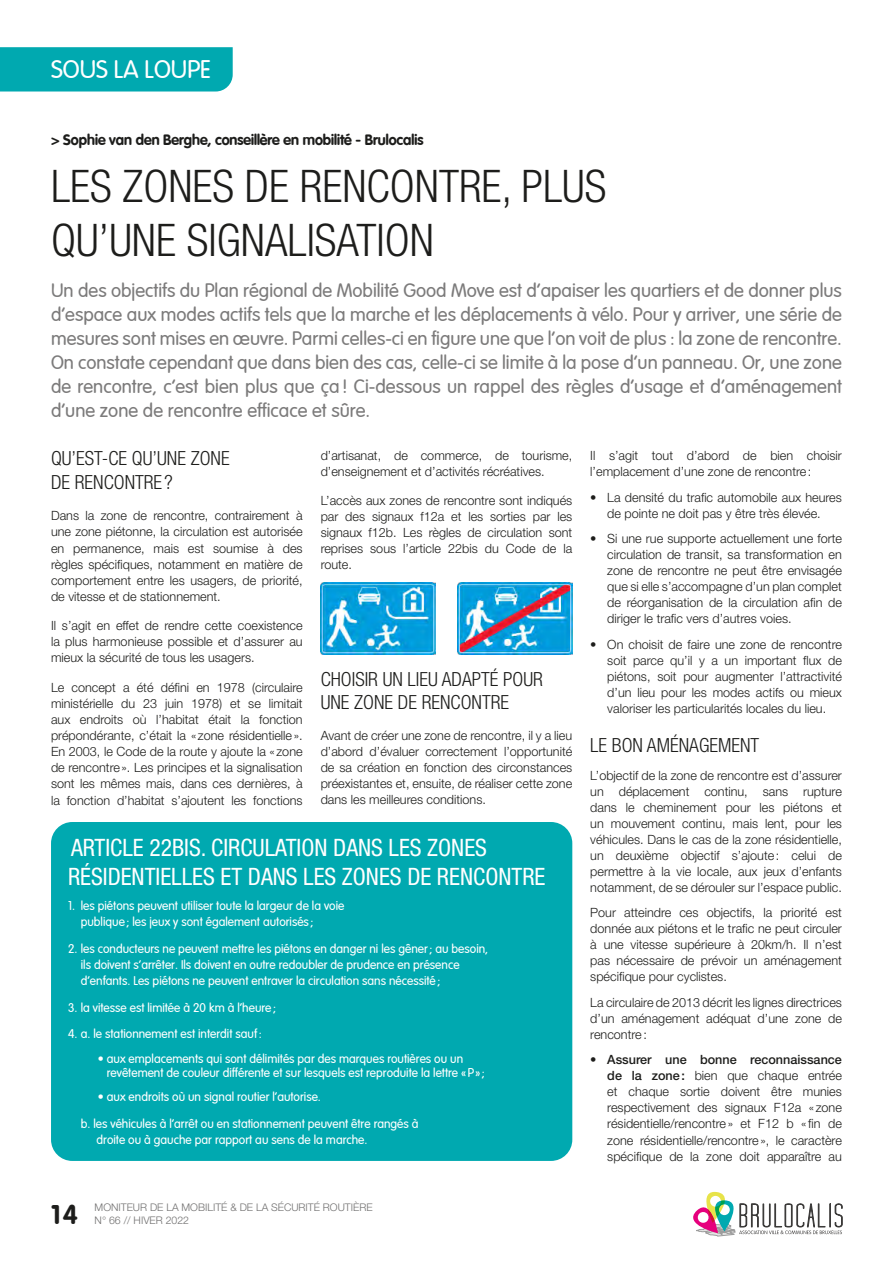
<style>
.page{position:relative;width:893px;height:1263px;background:#fff}
.page>*{position:absolute;margin:0;border:0;box-sizing:border-box;transform-origin:0 0}
.t1{font:300 condensed 45px/54px "Helvetica Neue LT Pro";color:#1d1d1b}
.t2{font:700 27px "Vag Rounded";color:#1d1d1b}
.t3{font:300 25.5px "Vag";color:#fff}
.t4{font:condensed 24px/29.1px "Helvetica Neue LT Pro";color:#fff}
.t5{font:300 19.5px/24px "Vag";color:#7c7b7b;text-align:justify}
.t6{font:300 condensed 19.5px/23.4px "Helvetica Neue LT Pro";color:#1d1d1b}
.t7{font:700 15px "Vag Rounded";color:#1d1d1b}
.t8{font:300 12.75px/16px "Helvetica Neue LT Pro";color:#1d1d1b;text-align:justify}
.t9{font:300 12.75px/16px "Vag";color:#fff}
.t10{font:300 10.5px/12.6px "Helvetica Neue LT Pro";color:#706f6f}
.s1{font-weight:500}
</style>
<div class="page">
<img style="left:321px;top:582px;width:114px;height:72px">
<img style="left:457px;top:582px;width:116px;height:72px">
<div style="left:51px;top:822px;width:521px;height:339px;background:#00a9b0;border-radius:21px"></div>
<svg style="left:693px;top:1192px;width:150px;height:44px"></svg>
<div style="left:0;top:47px;width:233px;height:45px;background:#00a9b0"></div>
<h3 class="t3" style="left:51px;top:55px;width:161px">SOUS LA LOUPE</h3>
<p class="t7" style="left:51px;top:131px;width:374px">&gt; Sophie van den Berghe, conseillère en mobilité - Brulocalis</p>
<h1 class="t1" style="left:51px;top:159px;width:557px">LES ZONES DE RENCONTRE, PLUS<br>QU’UNE SIGNALISATION</h1>
<p class="t5" style="left:51px;top:279px;width:792px">Un des objectifs du Plan régional de Mobilité Good Move est d’apaiser les quartiers et de donner plus d’espace aux modes actifs tels que la marche et les déplacements à vélo. Pour y arriver, une série de mesures sont mises en œuvre. Parmi celles-ci en figure une que l’on voit de plus : la zone de rencontre.<br>On constate cependant que dans bien des cas, celle-ci se limite à la pose d’un panneau. Or, une zone de rencontre, c’est bien plus que ça! Ci-dessous un rappel des règles d’usage et d’aménagement d’une zone de rencontre efficace et sûre.</p>
<h3 class="t6" style="left:51px;top:446px;width:180px">QU’EST-CE QU’UNE ZONE<br>DE RENCONTRE ?</h3>
<p class="t8" style="left:51px;top:508px;width:253px">Dans la zone de rencontre, contrairement à une zone piétonne, la circulation est autorisée en permanence, mais est soumise à des règles spécifiques, notamment en matière de comportement entre les usagers, de priorité, de vitesse et de stationnement.</p>
<p class="t8" style="left:51px;top:617px;width:253px">Il s’agit en effet de rendre cette coexistence la plus harmonieuse possible et d’assurer au mieux la sécurité de tous les usagers.</p>
<p class="t8" style="left:51px;top:679px;width:253px">Le concept a été défini en 1978 (circulaire ministérielle du 23 juin 1978) et se limitait aux endroits où l’habitat était la fonction prépondérante, c’était la « zone résidentielle».<br>En 2003, le Code de la route y ajoute la « zone de rencontre». Les principes et la signalisation sont les mêmes mais, dans ces dernières, à la fonction d’habitat s’ajoutent les fonctions</p>
<p class="t8" style="left:321px;top:448px;width:253px">d’artisanat, de commerce, de tourisme, d’enseignement et d’activités récréatives.</p>
<p class="t8" style="left:321px;top:492px;width:253px">L’accès aux zones de rencontre sont indiqués par des signaux f12a et les sorties par les signaux f12b. Les règles de circulation sont reprises sous l’article 22bis du Code de la route.</p>
<h3 class="t6" style="left:321px;top:667px;width:224px">CHOISIR UN LIEU ADAPTÉ POUR<br>UNE ZONE DE RENCONTRE</h3>
<p class="t8" style="left:321px;top:727px;width:253px">Avant de créer une zone de rencontre, il y a lieu d’abord d’évaluer correctement l’opportunité de sa création en fonction des circonstances préexistantes et, ensuite, de réaliser cette zone dans les meilleures conditions.</p>
<h3 class="t4" style="left:68px;top:833px;width:479px">ARTICLE 22BIS. CIRCULATION DANS LES ZONES<br>RÉSIDENTIELLES ET DANS LES ZONES DE RENCONTRE</h3>
<p class="t9" style="left:81px;top:898px;width:265px;text-indent:-13px">1. les piétons peuvent utiliser toute la largeur de la voie publique; les jeux y sont également autorisés ;</p>
<p class="t9" style="left:81px;top:940px;width:409px;text-indent:-13px">2. les conducteurs ne peuvent mettre les piétons en danger ni les gêner; au besoin, ils doivent s’arrêter. Ils doivent en outre redoubler de prudence en présence d’enfants. Les piétons ne peuvent entraver la circulation sans nécessité;</p>
<p class="t9" style="left:68px;top:999px;width:210px">3. la vitesse est limitée à 20 km à l’heure;</p>
<p class="t9" style="left:68px;top:1026px;width:195px">4. a. le stationnement est interdit sauf :</p>
<p class="t9" style="left:107px;top:1052px;width:380px;line-height:13.8px;text-indent:-9px">• aux emplacements qui sont délimités par des marques routières ou un revêtement de couleur différente et sur lesquels est reproduite la lettre «P»;</p>
<p class="t9" style="left:81px;top:1084px;width:339px;line-height:26.7px;text-indent:17px">• aux endroits où un signal routier l’autorise.<br>b. les véhicules à l’arrêt ou en stationnement peuvent être rangés à</p>
<p class="t9" style="left:97px;top:1132px;width:273px">droite ou à gauche par rapport au sens de la marche.</p>
<h2 class="t2" style="left:51px;top:1199px;width:28px">14</h2>
<p class="t10" style="left:95px;top:1201px;width:279px">MONITEUR DE LA MOBILITÉ &amp; DE LA SÉCURITÉ ROUTIÈRE<br>N° 66 // HIVER 2022</p>
<p class="t8" style="left:590px;top:448px;width:253px">Il s’agit tout d’abord de bien choisir l’emplacement d’une zone de rencontre:</p>
<p class="t8" style="left:590px;top:489px;width:253px;text-align:center">• La densité du trafic automobile aux heures de pointe ne doit pas y être très élevée.</p>
<p class="t8" style="left:607px;top:530px;width:236px;text-indent:-17px">• Si une rue supporte actuellement une forte circulation de transit, sa transformation en zone de rencontre ne peut être envisagée que si elle s’accompagne d’un plan complet de réorganisation de la circulation afin de diriger le trafic vers d’autres voies.</p>
<p class="t8" style="left:607px;top:636px;width:236px;text-indent:-17px">• On choisit de faire une zone de rencontre soit parce qu’il y a un important flux de piétons, soit pour augmenter l’attractivité d’un lieu pour les modes actifs ou mieux valoriser les particularités locales du lieu.</p>
<h3 class="t6" style="left:590px;top:733px;width:170px">LE BON AMÉNAGEMENT</h3>
<p class="t8" style="left:590px;top:767px;width:253px">L’objectif de la zone de rencontre est d’assurer un déplacement continu, sans rupture dans le cheminement pour les piétons et un mouvement continu, mais lent, pour les véhicules. Dans le cas de la zone résidentielle, un deuxième objectif s’ajoute: celui de permettre à la vie locale, aux jeux d’enfants notamment, de se dérouler sur l’espace public.</p>
<p class="t8" style="left:590px;top:904px;width:253px">Pour atteindre ces objectifs, la priorité est donnée aux piétons et le trafic ne peut circuler à une vitesse supérieure à 20km/h. Il n’est pas nécessaire de prévoir un aménagement spécifique pour cyclistes.</p>
<p class="t8" style="left:590px;top:994px;width:253px">La circulaire de 2013 décrit les lignes directrices d’un aménagement adéquat d’une zone de rencontre:</p>
<p class="t8" style="left:607px;top:1051px;width:236px;text-indent:-17px">• <span class="s1">Assurer une bonne reconnaissance de la zone:</span> bien que chaque entrée et chaque sortie doivent être munies respectivement des signaux F12a « zone résidentielle/rencontre» et F12 b « fin de zone résidentielle/rencontre», le caractère spécifique de la zone doit apparaître au</p>
</div>
